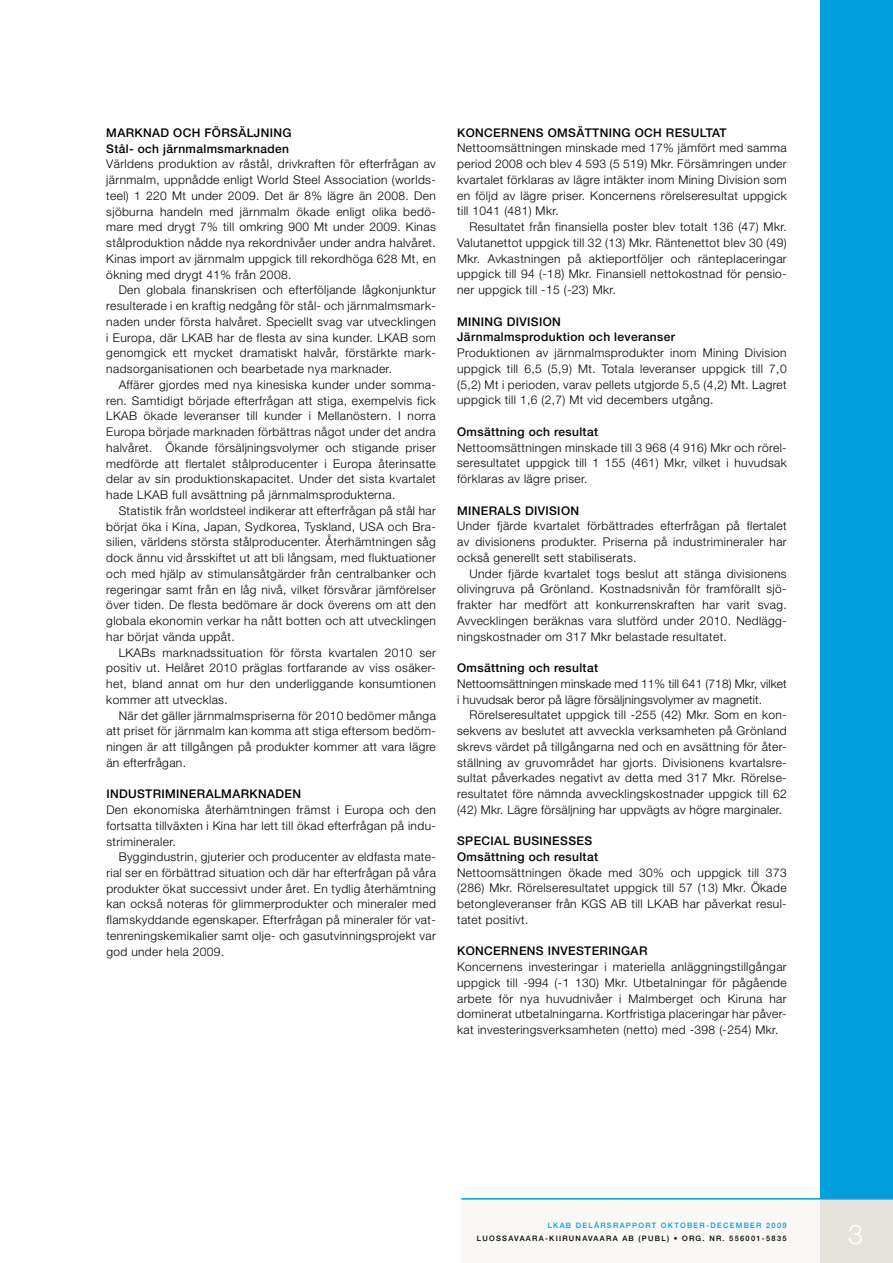
<style>
.page{position:relative;width:893px;height:1263px;background:#fff}
.page>*{position:absolute;margin:0;border:0;box-sizing:border-box;transform-origin:0 0}
.t1{font:300 27px "Helvetica Neue";color:#fff}
.t2{font:300 12px/15.8px "Helvetica Neue";letter-spacing:.03em;color:#000;text-align:justify}
.t3{font:500 12px/15.8px "Helvetica Neue";letter-spacing:.03em;color:#000}
.t4{font:300 12px/15.8px "Helvetica Neue";letter-spacing:.01em;color:#000}
.t5{font:500 7.5px "Helvetica Neue";letter-spacing:.17em;color:#000}
.t6{font:500 7.5px "Helvetica Neue";letter-spacing:.17em;color:#009eda}
</style>
<div class="page">
<div style="left:461px;top:1199px;width:360px;height:64px;background:#f9f8f6"></div>
<div style="left:821px;top:0;width:72px;height:1220px;background:#009eda"></div>
<div style="left:821px;top:1199px;width:72px;height:64px;background:#e6e2dc"></div>
<hr style="left:461px;top:1198px;width:432px;height:1px;background:#009eda">
<p class="t3" style="left:106px;top:125px;width:184px;text-indent:54px">D OCH FÖRSÄLJNING<br>Stål- och järnmalmsmarknaden</p>
<p class="t2" style="left:106px;top:156px;width:331px">Världens produktion av råstål, drivkraften för efterfrågan av järnmalm, uppnådde enligt World Steel Association (worlds&shy;teel) 1 220 Mt under 2009. Det är 8% lägre än 2008. Den sjöburna handeln med järnmalm ökade enligt olika bedö&shy;mare med drygt 7% till omkring 900 Mt under 2009. Kinas stålproduktion nådde nya rekordnivåer under andra halvåret.<br>Kinas import av järnmalm uppgick till rekordhöga 628 Mt, en ökning med drygt 41% från 2008.</p>
<p class="t2" style="left:106px;top:282px;width:331px;text-indent:12px">Den globala finanskrisen och efterföljande lågkonjunktur resulterade i en kraftig nedgång för stål- och järnmalmsmark&shy;naden under första halvåret. Speciellt svag var utvecklingen i Europa, där LKAB har de flesta av sina kunder. LKAB som genomgick ett mycket dramatiskt halvår, förstärkte mark&shy;nadsorganisationen och bearbetade nya marknader.</p>
<p class="t2" style="left:106px;top:376px;width:331px;text-indent:12px">Affärer gjordes med nya kinesiska kunder under somma&shy;ren. Samtidigt började efterfrågan att stiga, exempelvis fick LKAB ökade leveranser till kunder i Mellanöstern. I norra Europa började marknaden förbättras något under det andra halvåret. Ökande försäljningsvolymer och stigande priser medförde att flertalet stålproducenter i Europa återinsatte delar av sin produktionskapacitet. Under det sista kvartalet hade LKAB full avsättning på järnmalmsprodukterna.</p>
<p class="t2" style="left:106px;top:502px;width:331px;text-indent:12px">Statistik från worldsteel indikerar att efterfrågan på stål har börjat öka i Kina, Japan, Sydkorea, Tyskland, USA och Bra&shy;silien, världens största stålproducenter. Återhämtningen såg dock ännu vid årsskiftet ut att bli långsam, med fluktuationer och med hjälp av stimulansåtgärder från centralbanker och regeringar samt från en låg nivå, vilket försvårar jämförelser över tiden. De flesta bedömare är dock överens om att den globala ekonomin verkar ha nått botten och att utvecklingen har börjat vända uppåt.</p>
<p class="t2" style="left:106px;top:644px;width:331px;text-indent:12px">LKABs marknadssituation för första kvartalen 2010 ser positiv ut. Helåret 2010 präglas fortfarande av viss osäker&shy;het, bland annat om hur den underliggande konsumtionen kommer att utvecklas.</p>
<p class="t2" style="left:106px;top:707px;width:331px;text-indent:12px">När det gäller järnmalmspriserna för 2010 bedömer många att priset för järnmalm kan komma att stiga eftersom bedöm&shy;ningen är att tillgången på produkter kommer att vara lägre än efterfrågan.</p>
<p class="t3" style="left:106px;top:786px;width:40px">INDUSTR</p>
<p class="t3" style="left:162px;top:786px;width:37px">IMINERALMARK</p>
<p class="t3" style="left:258px;top:786px;width:19px">NADE</p>
<p class="t3" style="left:292px;top:786px;width:10px">N</p>
<p class="t2" style="left:106px;top:802px;width:331px">Den ekonomiska återhämtningen främst i Europa och den fortsatta tillväxten i Kina har lett till ökad efterfrågan på indu&shy;strimineraler.</p>
<p class="t2" style="left:106px;top:849px;width:331px;text-indent:12px">Byggindustrin, gjuterier och producenter av eldfasta mate&shy;rial ser en förbättrad situation och där har efterfrågan på våra produkter ökat successivt under året. En tydlig återhämtning kan också noteras för glimmerprodukter och mineraler med flamskyddande egenskaper. Efterfrågan på mineraler för vat&shy;tenreningskemikalier samt olje- och gasutvinningsprojekt var god under hela 2009.</p>
<p class="t3" style="left:106px;top:125px;width:21px">MARKNA</p>
<p class="t3" style="left:457px;top:124px;width:10px">KON</p>
<p class="t3" style="left:484px;top:124px;width:124px">CERN ENS OMSÄTTNING</p>
<p class="t3" style="left:635px;top:124px;width:57px">OCH RESUL</p>
<p class="t3" style="left:706px;top:124px;width:22px">TAT</p>
<p class="t2" style="left:457px;top:140px;width:331px">Nettoomsättningen minskade med 17% jämfört med samma period 2008 och blev 4 593 (5 519) Mkr. Försämringen under kvartalet förklaras av lägre intäkter inom Mining Division som en följd av lägre priser. Koncernens rörelseresultat uppgick till 1041 (481) Mkr.</p>
<p class="t2" style="left:457px;top:219px;width:331px;text-indent:12px">Resultatet från finansiella poster blev totalt 136 (47) Mkr.<br>Valutanettot uppgick till 32 (13) Mkr. Räntenettot blev 30 (49)<br>Mkr. Avkastningen på aktieportföljer och ränteplaceringar uppgick till 94 (-18) Mkr. Finansiell nettokostnad för pensio&shy;ner uppgick till -15 (-23) Mkr.</p>
<p class="t3" style="left:457px;top:313px;width:19px">MINING</p>
<p class="t3" style="left:457px;top:313px;width:219px;text-indent:50px">DIVISION<br>Järnmalmsproduktion och leveranser</p>
<p class="t2" style="left:457px;top:345px;width:331px">Produktionen av järnmalmsprodukter inom Mining Division uppgick till 6,5 (5,9) Mt. Totala leveranser uppgick till 7,0 (5,2) Mt i perioden, varav pellets utgjorde 5,5 (4,2) Mt. Lagret uppgick till 1,6 (2,7) Mt vid decembers utgång.</p>
<p class="t3" style="left:457px;top:424px;width:142px">Omsättning och resultat</p>
<p class="t2" style="left:457px;top:439px;width:331px">Nettoomsättningen minskade till 3 968 (4 916) Mkr och rörel&shy;seresultatet uppgick till 1 155 (461) Mkr, vilket i huvudsak förklaras av lägre priser.</p>
<p class="t3" style="left:457px;top:502px;width:33px">MINERALS</p>
<p class="t3" style="left:525px;top:502px;width:56px">DIVISION</p>
<p class="t2" style="left:457px;top:518px;width:331px">Under fjärde kvartalet förbättrades efterfrågan på flertalet av divisionens produkter. Priserna på industrimineraler har också generellt sett stabiliserats.</p>
<p class="t2" style="left:457px;top:565px;width:331px;text-indent:12px">Under fjärde kvartalet togs beslut att stänga divisionens olivingruva på Grönland. Kostnadsnivån för framförallt sjö&shy;frakter har medfört att konkurrenskraften har varit svag.<br>Avvecklingen beräknas vara slutförd under 2010. Nedlägg&shy;ningskostnader om 317 Mkr belastade resultatet.</p>
<p class="t3" style="left:457px;top:660px;width:142px">Omsättning och resultat</p>
<p class="t4" style="left:457px;top:675px;width:331px">Nettoomsättningen minskade med 11% till 641 (718) Mkr, vilket i huvudsak beror på lägre försäljningsvolymer av magnetit.</p>
<p class="t2" style="left:457px;top:707px;width:331px;text-indent:12px">Rörelseresultatet uppgick till -255 (42) Mkr. Som en kon&shy;sekvens av beslutet att avveckla verksamheten på Grönland skrevs värdet på tillgångarna ned och en avsättning för åter&shy;ställning av gruvområdet har gjorts. Divisionens kvartalsre&shy;sultat påverkades negativt av detta med 317 Mkr. Rörelse&shy;resultatet före nämnda avvecklingskostnader uppgick till 62 (42) Mkr. Lägre försäljning har uppvägts av högre marginaler.</p>
<p class="t3" style="left:457px;top:833px;width:10px">SPEC</p>
<p class="t3" style="left:457px;top:833px;width:142px;text-align:center">IAL BUSINESSES<br>Omsättning och resultat</p>
<p class="t2" style="left:457px;top:864px;width:331px">Nettoomsättningen ökade med 30% och uppgick till 373 (286) Mkr. Rörelseresultatet uppgick till 57 (13) Mkr. Ökade betongleveranser från KGS AB till LKAB har påverkat resul&shy;tatet positivt.</p>
<p class="t3" style="left:457px;top:943px;width:10px">KON</p>
<p class="t3" style="left:484px;top:943px;width:125px">CERN ENS INVESTERINGAR</p>
<p class="t2" style="left:457px;top:959px;width:331px">Koncernens investeringar i materiella anläggningstillgångar uppgick till -994 (-1 130) Mkr. Utbetalningar för pågående arbete för nya huvudnivåer i Malmberget och Kiruna har dominerat utbetalningarna. Kortfristiga placeringar har påver&shy;kat investeringsverksamheten (netto) med -398 (-254) Mkr.</p>
<p class="t6" style="left:548px;top:1220px;width:240px">lkab delårsrapport oktober-december 2009</p>
<p class="t5" style="left:477px;top:1234px;width:311px">luossavaara-kiirunavaara ab (publ) • org. nr. 556001-5835</p>
<h1 class="t1" style="left:848px;top:1218px;width:17px">3</h1>
</div>
